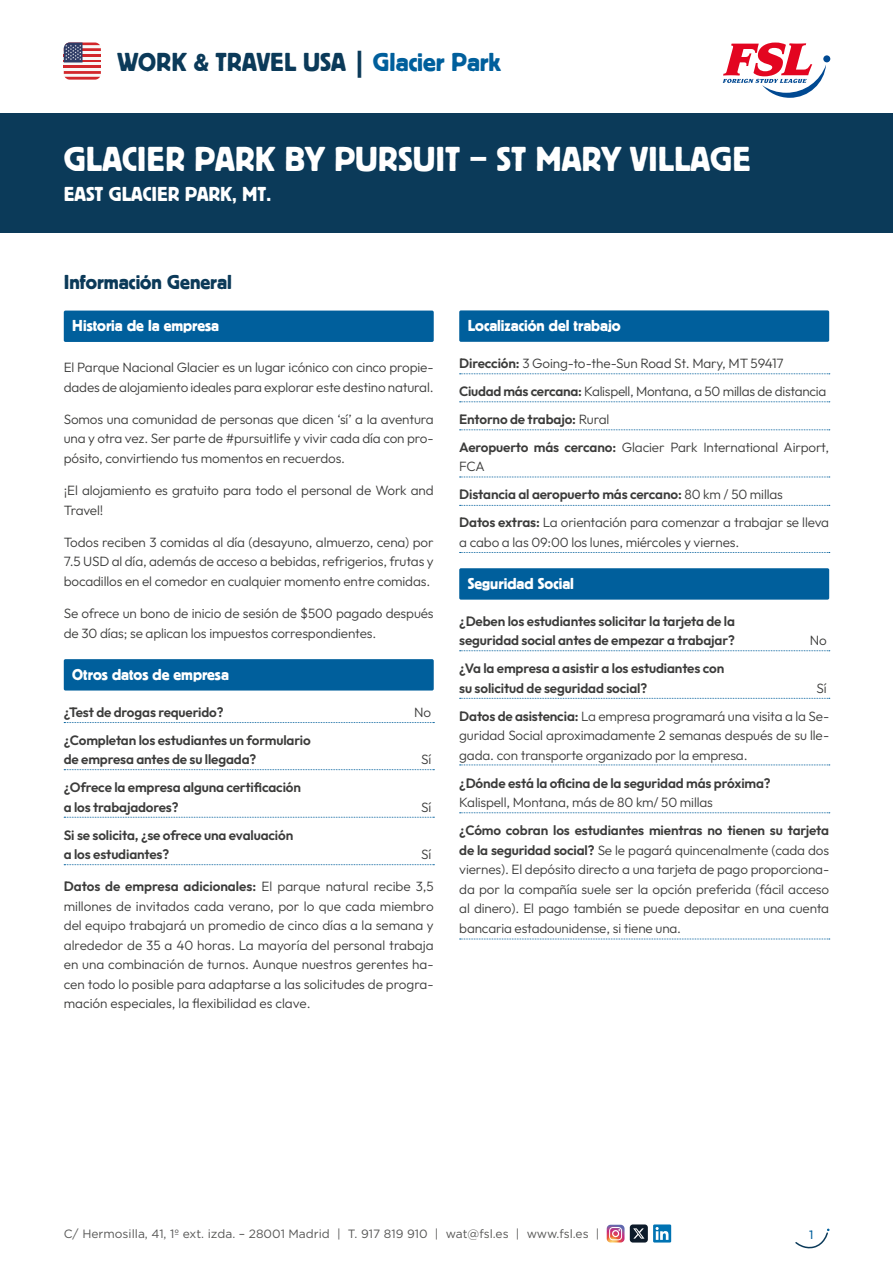
<style>
.page{position:relative;width:893px;height:1263px;background:#fff}
.page>*{position:absolute;margin:0;border:0;box-sizing:border-box;transform-origin:0 0}
.t1{font:36px "Black";color:#fff}
.t2{font:27px "Black";color:#0b3a59}
.t3{font:21px "Black";color:#fff}
.t4{font:21px "Black";color:#0b3a59}
.t5{font:16.5px "Black";color:#fff}
.t6{font:300 13.5px/19.5px "Outfit";letter-spacing:-.01em;color:#3c3c3b}
.t7{font:600 13.5px/19.5px "Outfit";letter-spacing:-.01em;color:#3c3c3b}
.t8{font:12px "Gotham";color:#575756}
.t9{font:12px "Outfit";color:#005f9c}
.s1{color:#005f9c}
.s2{font-weight:600}
</style>
<div class="page">
<div style="left:823px;top:55px;width:7px;height:7px;background:#004992;border-radius:50%"></div>
<svg style="left:723px;top:43px;width:103px;height:55px"></svg>
<hr style="left:64px;top:62px;width:37px;height:3px;background:#f8f8f7">
<hr style="left:64px;top:65px;width:37px;height:3px;background:#d2272b">
<hr style="left:64px;top:68px;width:37px;height:3px;background:#f8f8f7">
<svg style="left:64px;top:71px;width:37px;height:9px"></svg>
<svg style="left:64px;top:43px;width:37px;height:19px"></svg>
<svg style="left:607px;top:1225px;width:17px;height:17px"></svg>
<div style="left:630px;top:1224px;width:18px;height:18px;background:#0d1b2a;border-radius:3px"></div>
<svg style="left:633px;top:1228px;width:11px;height:10px"></svg>
<svg style="left:653px;top:1224px;width:18px;height:18px"></svg>
<svg style="left:656px;top:1227px;width:12px;height:13px"></svg>
<svg style="left:795px;top:1229px;width:34px;height:20px"></svg>
<div style="left:0;top:114px;width:893px;height:119px;background:#0b3a59"></div>
<div style="left:64px;top:311px;width:370px;height:31px;background:#005f9c;border-radius:2px"></div>
<div style="left:64px;top:659px;width:370px;height:31px;background:#005f9c;border-radius:2px"></div>
<svg style="left:64px;top:722px;width:370px;height:1px"></svg>
<svg style="left:64px;top:769px;width:370px;height:1px"></svg>
<svg style="left:64px;top:817px;width:370px;height:1px"></svg>
<svg style="left:64px;top:864px;width:370px;height:1px"></svg>
<div style="left:459px;top:310px;width:370px;height:32px;background:#005f9c;border-radius:2px"></div>
<svg style="left:460px;top:373px;width:370px;height:1px"></svg>
<svg style="left:460px;top:401px;width:370px;height:1px"></svg>
<svg style="left:460px;top:429px;width:370px;height:1px"></svg>
<svg style="left:460px;top:477px;width:370px;height:1px"></svg>
<svg style="left:460px;top:505px;width:370px;height:1px"></svg>
<svg style="left:460px;top:552px;width:370px;height:1px"></svg>
<div style="left:459px;top:568px;width:370px;height:32px;background:#005f9c;border-radius:2px"></div>
<svg style="left:460px;top:650px;width:370px;height:1px"></svg>
<svg style="left:460px;top:698px;width:370px;height:1px"></svg>
<svg style="left:460px;top:764px;width:370px;height:1px"></svg>
<svg style="left:460px;top:812px;width:370px;height:1px"></svg>
<svg style="left:460px;top:939px;width:370px;height:1px"></svg>
<h2 class="t2" style="left:117px;top:48px;width:385px">WORK &amp; TRAVEL USA | <span class="s1">Glacier Park</span></h2>
<h1 class="t1" style="left:64px;top:140px;width:689px">GLACIER PARK BY PURSUIT – ST MARY VILLAGE</h1>
<h3 class="t3" style="left:64px;top:182px;width:209px">EAST GLACIER PARK, MT.</h3>
<h3 class="t4" style="left:64px;top:271px;width:170px">Información General</h3>
<p class="t5" style="left:72px;top:317px;width:148px">Historia de la empresa</p>
<p class="t6" style="left:64px;top:358px;width:371px">El Parque Nacional Glacier es un lugar icónico con cinco propie&shy;dades de alojamiento ideales para explorar este destino natural.</p>
<p class="t6" style="left:64px;top:409px;width:371px;text-align:justify">Somos una comunidad de personas que dicen ‘sí’ a la aventura una y otra vez. Ser parte de #pursuitlife y vivir cada día con pro&shy;pósito, convirtiendo tus momentos en recuerdos.</p>
<p class="t6" style="left:64px;top:481px;width:371px">¡El alojamiento es gratuito para todo el personal de Work and<br>Travel!</p>
<p class="t6" style="left:64px;top:532px;width:371px;text-align:justify">Todos reciben 3 comidas al día (desayuno, almuerzo, cena) por 7.5 USD al día, además de acceso a bebidas, refrigerios, frutas y bocadillos en el comedor en cualquier momento entre comidas.</p>
<p class="t6" style="left:64px;top:604px;width:371px">Se ofrece un bono de inicio de sesión de $500 pagado después de 30 días; se aplican los impuestos correspondientes.</p>
<p class="t5" style="left:72px;top:666px;width:158px">Otros datos de empresa</p>
<p class="t7" style="left:64px;top:702px;width:161px">¿Test de drogas requerido?</p>
<p class="t6" style="left:414px;top:702px;width:19px">No</p>
<p class="t7" style="left:64px;top:730px;width:248px">¿Completan los estudiantes un formulario de empresa antes de su llegada?</p>
<p class="t6" style="left:421px;top:749px;width:12px">Sí</p>
<p class="t7" style="left:64px;top:777px;width:239px">¿Ofrece la empresa alguna certificación a los trabajadores?</p>
<p class="t6" style="left:421px;top:797px;width:12px">Sí</p>
<p class="t7" style="left:64px;top:825px;width:231px">Si se solicita, ¿se ofrece una evaluación a los estudiantes?</p>
<p class="t6" style="left:421px;top:844px;width:12px">Sí</p>
<p class="t6" style="left:64px;top:877px;width:371px;text-align:justify"><span class="s2">Datos de empresa adicionales:</span> El parque natural recibe 3,5 millones de invitados cada verano, por lo que cada miembro del equipo trabajará un promedio de cinco días a la semana y alrededor de 35 a 40 horas. La mayoría del personal trabaja en una combinación de turnos. Aunque nuestros gerentes ha&shy;cen todo lo posible para adaptarse a las solicitudes de progra&shy;mación especiales, la flexibilidad es clave.</p>
<p class="t5" style="left:468px;top:317px;width:154px">Localización del trabajo</p>
<p class="t6" style="left:459px;top:349px;width:371px;line-height:28px"><span class="s2">Dirección:</span> 3 Going-to-the-Sun Road St. Mary, MT 59417<br><span class="s2">Ciudad más cercana:</span> Kalispell, Montana, a 50 millas de distancia <span class="s2">Entorno de trabajo:</span> Rural<br><span class="s2">Aeropuerto más cercano:</span> Glacier Park International Airport,</p>
<p class="t6" style="left:459px;top:452px;width:371px;line-height:28px">FCA<br><span class="s2">Distancia al aeropuerto más cercano:</span> 80 km / 50 millas<br><span class="s2">Datos extras:</span> La orientación para comenzar a trabajar se lleva</p>
<p class="t6" style="left:459px;top:532px;width:282px">a cabo a las 09:00 los lunes, miércoles y viernes.</p>
<p class="t5" style="left:468px;top:575px;width:108px">Seguridad Social</p>
<p class="t7" style="left:459px;top:611px;width:277px">¿Deben los estudiantes solicitar la tarjeta de la seguridad social antes de empezar a trabajar?</p>
<p class="t6" style="left:810px;top:630px;width:19px">No</p>
<p class="t7" style="left:459px;top:658px;width:267px">¿Va la empresa a asistir a los estudiantes con su solicitud de seguridad social?</p>
<p class="t6" style="left:459px;top:674px;width:371px;line-height:28px;text-align:right">Sí<br><span class="s2">Datos de asistencia:</span> La empresa programará una visita a la Se-</p>
<p class="t6" style="left:459px;top:725px;width:371px">guridad Social aproximadamente 2 semanas después de su lle&shy;gada. con transporte organizado por la empresa.</p>
<p class="t7" style="left:459px;top:773px;width:313px">¿Dónde está la oficina de la seguridad más próxima?</p>
<p class="t6" style="left:459px;top:792px;width:255px">Kalispell, Montana, más de 80 km/ 50 millas</p>
<p class="t6" style="left:459px;top:820px;width:371px;text-align:justify"><span class="s2">¿Cómo cobran los estudiantes mientras no tienen su tarjeta de la seguridad social?</span> Se le pagará quincenalmente (cada dos viernes). El depósito directo a una tarjeta de pago proporciona&shy;da por la compañía suele ser la opción preferida (fácil acceso al dinero). El pago también se puede depositar en una cuenta bancaria estadounidense, si tiene una.</p>
<p class="t8" style="left:64px;top:1226px;width:537px">C/ Hermosilla, 41, 1º ext. izda. – 28001 Madrid | T. 917 819 910 | wat@fsl.es | www.fsl.es |</p>
<p class="t9" style="left:809px;top:1228px;width:6px">1</p>
</div>
